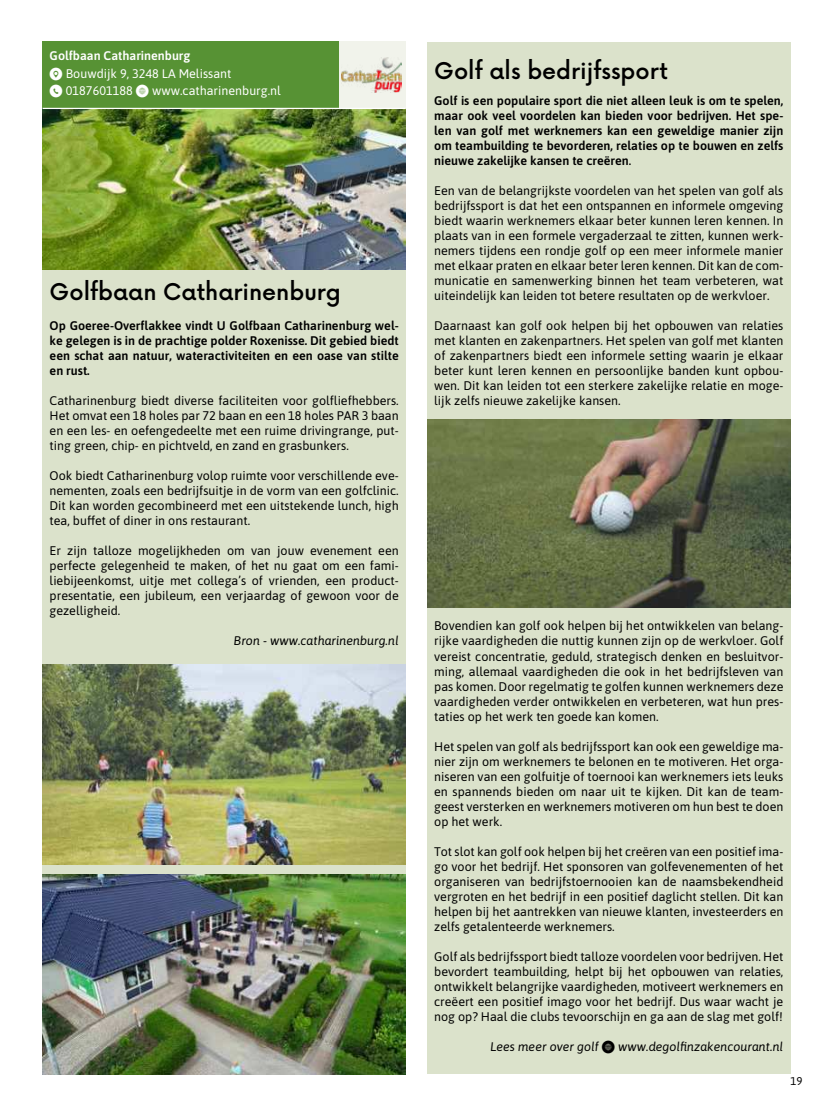
<style>
.page{position:relative;width:833px;height:1117px;background:#fff}
.page>*{position:absolute;margin:0;border:0;box-sizing:border-box;transform-origin:0 0}
.t1{font:500 28.12px "Now";color:#000}
.t2{font:12.5px/15px "Asap";color:#000;text-align:justify}
.t3{font:600 12.5px/15px "Asap";color:#000;text-align:justify}
.t4{font:12.5px/17.5px "Asap";color:#fff}
.t5{font:italic 12.5px "Asap";color:#000}
.t6{font:11.25px "Asap";color:#000}
.s1{font-weight:600}
.s2{font-family:"Social Media Circled"}
.s3{font-weight:500}
.s4{font-family:"Social Media Circled";font-style:normal}
</style>
<div class="page">
<div style="left:43px;top:158px;width:363px;height:917px;background:#dbe2cb"></div>
<div style="left:43px;top:42px;width:363px;height:32px;background:#579234"></div>
<div style="left:43px;top:59px;width:363px;height:32px;background:#579234"></div>
<div style="left:43px;top:77px;width:363px;height:32px;background:#579234"></div>
<img style="left:43px;top:109px;width:363px;height:160px">
<img style="left:43px;top:874px;width:363px;height:200px">
<img style="left:43px;top:664px;width:363px;height:200px">
<div style="left:339px;top:42px;width:67px;height:66px;background:#f1f3eb"></div>
<hr style="left:43px;top:108px;width:363px;height:1px;background:#fff">
<img style="left:342px;top:58px;width:60px;height:34px">
<div style="left:427px;top:43px;width:363px;height:1031px;background:#dbe2cb"></div>
<img style="left:427px;top:419px;width:363px;height:188px">
<p class="t4" style="left:50px;top:47px;width:233px"><span class="s1">Golfbaan Catharinenburg<br></span><span class="s2">9</span> Bouwdijk 9, 3248 LA Melissant<br><span class="s2">m</span> 0187601188 <span class="s2">K</span> www.catharinenburg.nl</p>
<h1 class="t1" style="left:50px;top:280px;width:293px">Golfbaan Catharinenburg</h1>
<p class="t3" style="left:50px;top:317px;width:351px">Op Goeree-Over昀氀akkee vindt U Golfbaan Catharinenburg wel&shy;ke gelegen is in de prachtige polder Roxenisse. Dit gebied biedt een schat aan natuur, wateractiviteiten en een oase van stilte en rust.</p>
<p class="t2" style="left:50px;top:392px;width:351px">Catharinenburg biedt diverse faciliteiten voor gol昀氀iefhebbers.<br>Het omvat een 18 holes par 72 baan en een 18 holes PAR 3 baan en een les- en oefengedeelte met een ruime drivingrange, put&shy;ting green, chip- en pichtveld, en zand en grasbunkers.</p>
<p class="t2" style="left:50px;top:469px;width:351px">Ook biedt Catharinenburg volop ruimte voor verschillende eve&shy;nementen, zoals een bedrijfsuitje in de vorm van een golfclinic.<br>Dit kan worden gecombineerd met een uitstekende lunch, high tea, bu昀昀et of diner in ons restaurant.</p>
<p class="t2" style="left:50px;top:544px;width:351px">Er zijn talloze mogelijkheden om van jouw evenement een perfecte gelegenheid te maken, of het nu gaat om een fami&shy;liebijeenkomst, uitje met collega’s of vrienden, een product&shy;presentatie, een jubileum, een verjaardag of gewoon voor de gezelligheid.</p>
<p class="t5" style="left:234px;top:635px;width:166px">Bron - www.catharinenburg.nl</p>
<h1 class="t1" style="left:434px;top:59px;width:235px">Golf als bedrijfssport</h1>
<p class="t3" style="left:434px;top:92px;width:351px">Golf is een populaire sport die niet alleen leuk is om te spelen, maar ook veel voordelen kan bieden voor bedrijven. Het spe&shy;len van golf met werknemers kan een geweldige manier zijn om teambuilding te bevorderen, relaties op te bouwen en zelfs nieuwe zakelijke kansen te creëren<span class="s3">.</span></p>
<p class="t2" style="left:434px;top:184px;width:351px">Een van de belangrijkste voordelen van het spelen van golf als bedrijfssport is dat het een ontspannen en informele omgeving biedt waarin werknemers elkaar beter kunnen leren kennen. In plaats van in een formele vergaderzaal te zitten, kunnen werk&shy;nemers tijdens een rondje golf op een meer informele manier met elkaar praten en elkaar beter leren kennen. Dit kan de com&shy;municatie en samenwerking binnen het team verbeteren, wat uiteindelijk kan leiden tot betere resultaten op de werkvloer.</p>
<p class="t2" style="left:434px;top:319px;width:351px">Daarnaast kan golf ook helpen bij het opbouwen van relaties met klanten en zakenpartners. Het spelen van golf met klanten of zakenpartners biedt een informele setting waarin je elkaar beter kunt leren kennen en persoonlijke banden kunt opbou&shy;wen. Dit kan leiden tot een sterkere zakelijke relatie en moge&shy;lijk zelfs nieuwe zakelijke kansen.</p>
<p class="t2" style="left:434px;top:619px;width:351px">Bovendien kan golf ook helpen bij het ontwikkelen van belang&shy;rijke vaardigheden die nuttig kunnen zijn op de werkvloer. Golf vereist concentratie, geduld, strategisch denken en besluitvor&shy;ming, allemaal vaardigheden die ook in het bedrijfsleven van pas komen. Door regelmatig te golfen kunnen werknemers deze vaardigheden verder ontwikkelen en verbeteren, wat hun pres&shy;taties op het werk ten goede kan komen.</p>
<p class="t2" style="left:434px;top:739px;width:351px">Het spelen van golf als bedrijfssport kan ook een geweldige ma&shy;nier zijn om werknemers te belonen en te motiveren. Het orga&shy;niseren van een golfuitje of toernooi kan werknemers iets leuks en spannends bieden om naar uit te kijken. Dit kan de team&shy;geest versterken en werknemers motiveren om hun best te doen op het werk.</p>
<p class="t2" style="left:434px;top:842px;width:351px">Tot slot kan golf ook helpen bij het creëren van een positief ima&shy;go voor het bedrijf. Het sponsoren van golfevenementen of het organiseren van bedrijfstoernooien kan de naamsbekendheid vergroten en het bedrijf in een positief daglicht stellen. Dit kan helpen bij het aantrekken van nieuwe klanten, investeerders en zelfs getalenteerde werknemers.</p>
<p class="t2" style="left:434px;top:949px;width:351px">Golf als bedrijfssport biedt talloze voordelen voor bedrijven. Het bevordert teambuilding, helpt bij het opbouwen van relaties, ontwikkelt belangrijke vaardigheden, motiveert werknemers en creëert een positief imago voor het bedrijf. Dus waar wacht je nog op? Haal die clubs tevoorschijn en ga aan de slag met golf!</p>
<p class="t5" style="left:490px;top:1040px;width:294px">Lees meer over golf <span class="s4">K</span> www.degol昀椀nzakencourant.nl</p>
<p class="t6" style="left:790px;top:1076px;width:14px">19</p>
</div>
